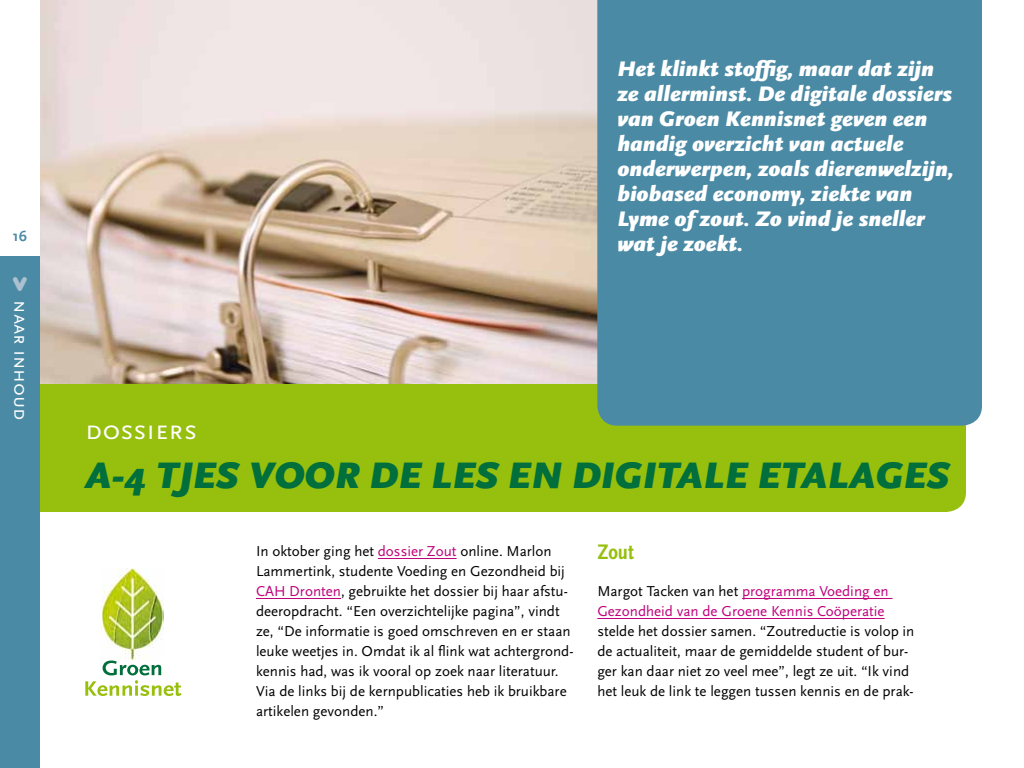
<style>
.page{position:relative;width:1024px;height:768px;background:#fff}
.page>*{position:absolute;margin:0;border:0;box-sizing:border-box;transform-origin:0 0}
.t1{font:italic 900 38.5px "Scala Sans";color:#006f3b}
.t2{font:28px "Scala Sans LF Caps";color:#fff}
.t3{font:27.9px "pooplatter";color:#abc1cf}
.t4{font:italic 900 22px/25px "Scala Sans";color:#fff}
.t5{font:22px "Scala Sans Bold Con";color:#97bf0d}
.t6{font:20px "Scala Sans Caps";color:#fff}
.t7{font:15px/20px "Scala Sans";color:#000}
.t8{font:15px/20px "Scala Sans";color:#bf007b}
.t9{font:700 15px "Scala Sans";color:#4a8aa5}
.s1{color:#bf007b}
.s2{color:#000}
</style>
<div class="page">
<img style="left:40px;top:0;width:557px;height:384px">
<div style="left:0;top:384px;width:966px;height:128px;background:#97bf0d;border-radius:20px"></div>
<div style="left:597px;top:0;width:385px;height:426px;background:#4a8aa5"></div>
<hr style="left:378px;top:558px;width:79px;height:1px;background:#bf007b">
<hr style="left:256px;top:598px;width:85px;height:1px;background:#bf007b">
<div style="left:0;top:256px;width:40px;height:512px;background:#4a8aa5"></div>
<svg style="left:85px;top:661px;width:97px;height:35px"></svg>
<img style="left:102px;top:568px;width:62px;height:92px">
<hr style="left:742px;top:598px;width:151px;height:1px;background:#bf007b">
<hr style="left:597px;top:618px;width:288px;height:1px;background:#bf007b">
<p class="t9" style="left:13px;top:228px;width:16px">16</p>
<h3 class="t3" style="left:12px;top:268px;width:17px">v</h3>
<h3 class="t6" style="left:32px;top:300px;width:121px;rotate:90deg">naar inhoud</h3>
<p class="t4" style="left:617px;top:57px;width:338px">Het klinkt stoffig, maar dat zijn ze allerminst. De digitale dossiers van Groen Kennisnet geven een handig overzicht van actuele onderwerpen, zoals dierenwelzijn, biobased economy, ziekte van<br>Lyme of zout. Zo vind je sneller wat je zoekt.</p>
<h2 class="t2" style="left:85px;top:415px;width:113px">dossiers</h2>
<h1 class="t1" style="left:85px;top:455px;width:866px">A-4 TJES VOOR DE LES EN DIGITALE ETALAGES</h1>
<p class="t7" style="left:256px;top:541px;width:319px">In oktober ging het <span class="s1">dossier Zout</span> online. Marlon Lammertink, studente Voeding en Gezondheid bij <span class="s1">CAH Dronten</span>, gebruikte het dossier bij haar afstu&shy;deeropdracht. “Een overzichtelijke pagina”, vindt ze, “De informatie is goed omschreven en er staan leuke weetjes in. Omdat ik al flink wat achtergrond&shy;kennis had, was ik vooral op zoek naar literatuur.<br>Via de links bij de kernpublicaties heb ik bruikbare artikelen gevonden.”</p>
<h3 class="t5" style="left:597px;top:540px;width:38px">Zout</h3>
<p class="t8" style="left:597px;top:581px;width:293px"><span class="s2">Margot Tacken van het</span> programma Voeding en<br>Gezondheid van de Groene Kennis Coöperatie</p>
<p class="t7" style="left:597px;top:621px;width:319px">stelde het dossier samen. “Zoutreductie is volop in de actualiteit, maar de gemiddelde student of bur&shy;ger kan daar niet zo veel mee”, legt ze uit. “Ik vind het leuk de link te leggen tussen kennis en de prak-</p>
</div>
